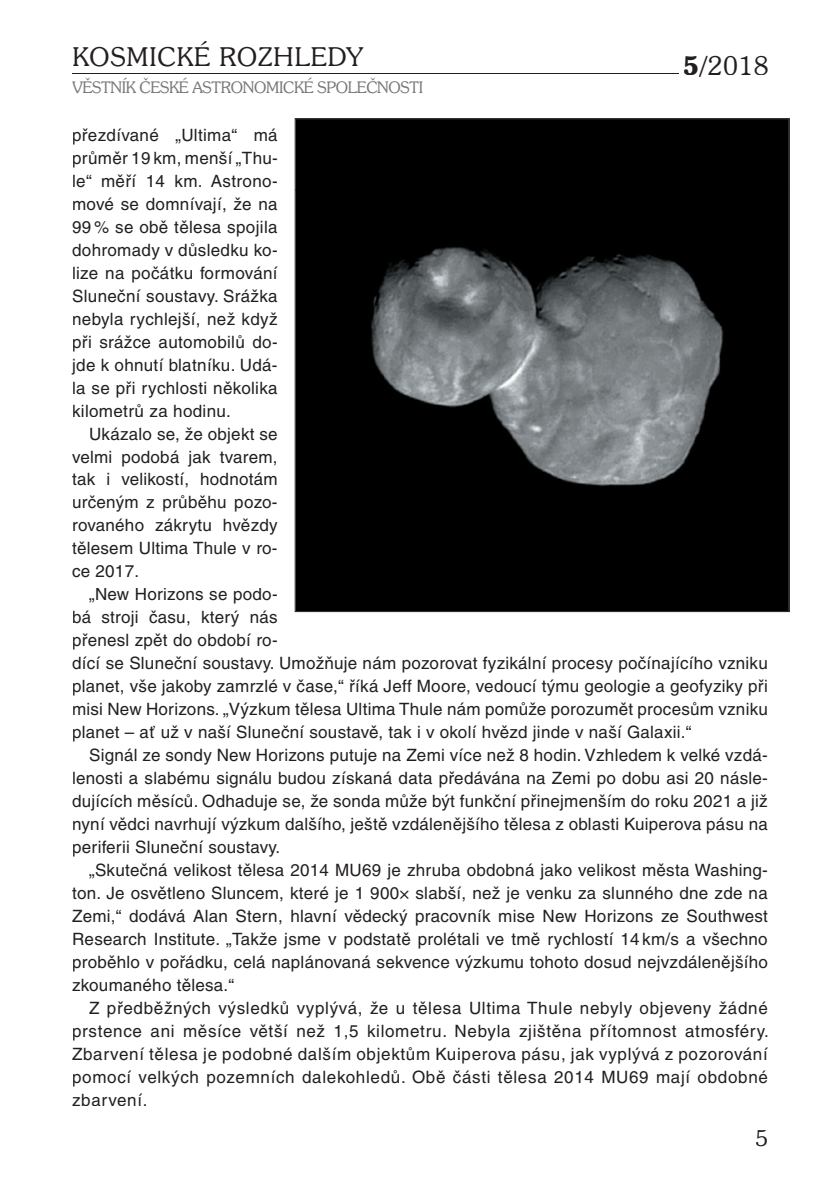
<style>
.page{position:relative;width:840px;height:1191px;background:#fff}
.page>*{position:absolute;margin:0;border:0;box-sizing:border-box;transform-origin:0 0}
.t1{font:300 26px "Souvenir IT Cby BTCE";letter-spacing:.04em;color:#231f20}
.t2{font:300 22px "Souvenir IT Cby BTCE";color:#231f20}
.t3{font:17px/23px "Helvetica CE";letter-spacing:.015em;color:#231f20;text-align:justify}
.t4{font:300 16px "Souvenir IT Cby BTCE";letter-spacing:-.02em;color:#76787b}
.s1{font-weight:600}
</style>
<div class="page">
<hr style="left:72px;top:73px;width:606px;height:1px;background:#231f20">
<svg style="left:294px;top:118px;width:495px;height:494px;background:#3a3c3e"></svg>
<div style="left:295px;top:119px;width:492px;height:71px;background:#000"></div>
<div style="left:295px;top:189px;width:71px;height:422px;background:#000"></div>
<div style="left:716px;top:189px;width:71px;height:422px;background:#000"></div>
<div style="left:365px;top:540px;width:352px;height:71px;background:#000"></div>
<h1 class="t1" style="left:72px;top:40px;width:292px">KOSMICKÉ ROZHLEDY</h1>
<p class="t4" style="left:72px;top:77px;width:352px">VĚSTNÍK ČESKÉ ASTRONOMICKÉ SPOLEČNOSTI</p>
<h1 class="t1" style="left:682px;top:48px;width:87px"><span class="s1">5/</span>2018</h1>
<p class="t3" style="left:72px;top:123px;width:207px">přezdívané „Ultima“ má průměr 19 km, menší „Thu&shy;le“ měří 14 km. Astrono&shy;mové se domnívají, že na 99 % se obě tělesa spojila dohromady v důsledku ko&shy;lize na počátku formování Sluneční soustavy. Srážka nebyla rychlejší, než když při srážce automobilů do&shy;jde k ohnutí blatníku. Udá&shy;la se při rychlosti několika kilometrů za hodinu.</p>
<p class="t3" style="left:72px;top:422px;width:207px;text-indent:17px">Ukázalo se, že objekt se velmi podobá jak tvarem, tak i velikostí, hodnotám určeným z průběhu pozo&shy;rovaného zákrytu hvězdy tělesem Ultima Thule v ro&shy;ce 2017.</p>
<p class="t3" style="left:72px;top:583px;width:697px;text-align:left;text-indent:17px">„New Horizons se podo-<br>bá stroji času, který nás<br>přenesl zpět do období ro-<br>dící se Sluneční soustavy. Umožňuje nám pozorovat fyzikální procesy počínajícího vzniku planet, vše jakoby zamrzlé v čase,“ říká Jeff Moore, vedoucí týmu geologie a geofyziky při misi New Horizons. „Výzkum tělesa Ultima Thule nám pomůže porozumět procesům vzniku planet – ať už v naší Sluneční soustavě, tak i v okolí hvězd jinde v naší Galaxii.“</p>
<p class="t3" style="left:72px;top:743px;width:697px;text-indent:17px">Signál ze sondy New Horizons putuje na Zemi více než 8 hodin. Vzhledem k velké vzdá&shy;lenosti a slabému signálu budou získaná data předávána na Zemi po dobu asi 20 násle&shy;dujících měsíců. Odhaduje se, že sonda může být funkční přinejmenším do roku 2021 a již nyní vědci navrhují výzkum dalšího, ještě vzdálenějšího tělesa z oblasti Kuiperova pásu na periferii Sluneční soustavy.</p>
<p class="t3" style="left:72px;top:858px;width:697px;text-indent:17px">„Skutečná velikost tělesa 2014 MU69 je zhruba obdobná jako velikost města Washing&shy;ton. Je osvětleno Sluncem, které je 1 900× slabší, než je venku za slunného dne zde na Zemi,“ dodává Alan Stern, hlavní vědecký pracovník mise New Horizons ze Southwest Research Institute. „Takže jsme v podstatě prolétali ve tmě rychlostí 14 km/s a všechno proběhlo v pořádku, celá naplánovaná sekvence výzkumu tohoto dosud nejvzdálenějšího zkoumaného tělesa.“</p>
<p class="t3" style="left:72px;top:996px;width:698px;text-indent:17px">Z předběžných výsledků vyplývá, že u tělesa Ultima Thule nebyly objeveny žádné prstence ani měsíce větší než 1,5 kilometru. Nebyla zjištěna přítomnost atmosféry.<br>Zbarvení tělesa je podobné dalším objektům Kuiperova pásu, jak vyplývá z pozorování pomocí velkých pozemních dalekohledů. Obě části tělesa 2014 MU69 mají obdobné zbarvení.</p>
<p class="t2" style="left:755px;top:1124px;width:14px">5</p>
</div>
